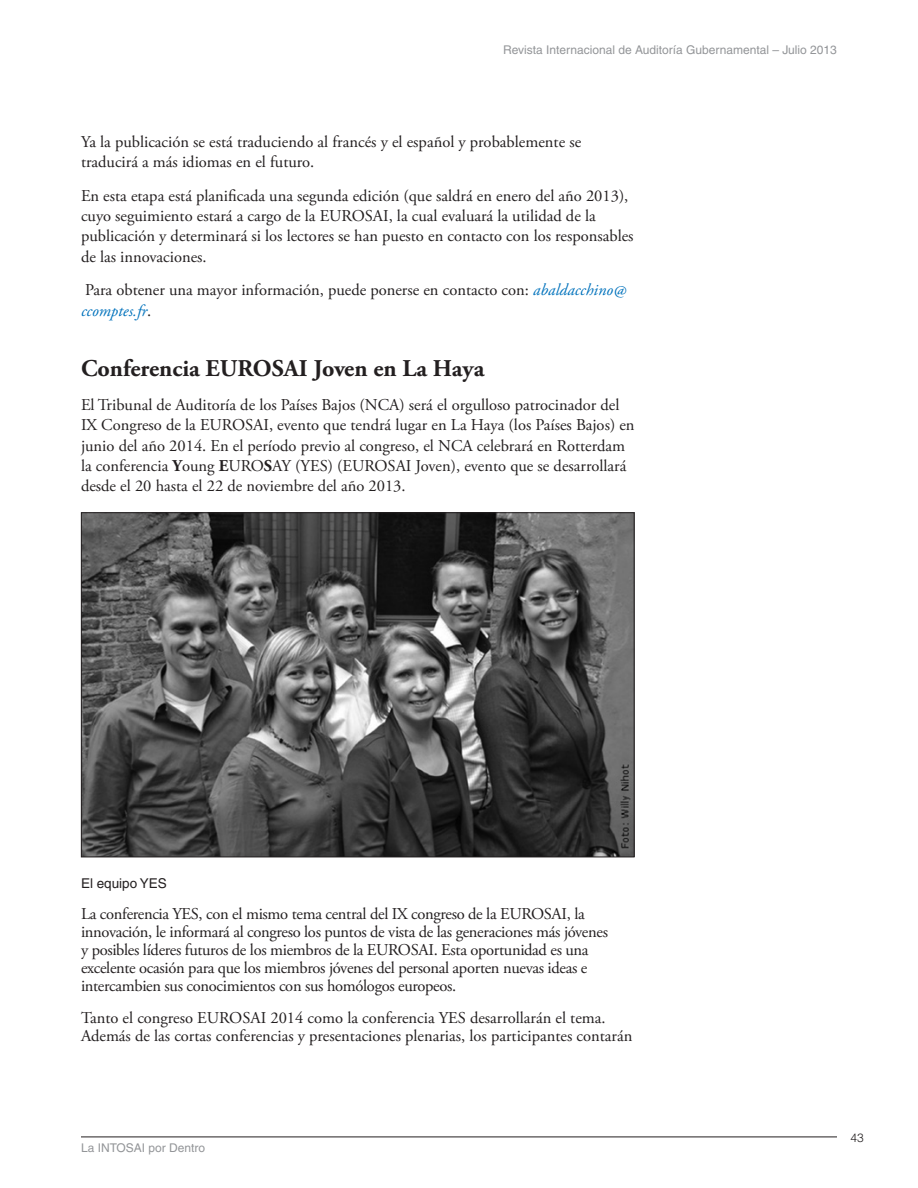
<style>
.page{position:relative;width:918px;height:1188px;background:#fff}
.page>*{position:absolute;margin:0;border:0;box-sizing:border-box;transform-origin:0 0}
.Article-_header{font:700 24px "Adobe Garamond Pro";color:#231f20}
._0-body_text_AGP_11{font:16.5px/20.2px "Adobe Garamond Pro";color:#231f20}
._0-body_text_AGP_11-2{font:16.5px/18px "Adobe Garamond Pro";letter-spacing:-.02em;color:#231f20}
._0-caption_body_text{font:13.5px "Helvetica";color:#231f20}
.t1{font:12px "Helvetica";color:#939598}
.t2{font:300 12px "Helvetica";color:#231f20}
.s1{font-style:italic;color:#0072bc}
.s2{font-weight:700}
</style>
<div class="page">
<hr style="left:81px;top:1137px;width:756px;height:1px;background:#231f20">
<img style="left:83px;top:514px;width:549px;height:341px">
<p class="t1" style="left:503px;top:43px;width:335px">Revista Internacional de Auditoría Gubernamental – Julio 2013</p>
<p class="_0-body_text_AGP_11" style="left:81px;top:132px;width:502px">Ya la publicación se está traduciendo al francés y el español y probablemente se traducirá a más idiomas en el futuro.</p>
<p class="_0-body_text_AGP_11" style="left:81px;top:186px;width:554px">En esta etapa está planificada una segunda edición (que saldrá en enero del año 2013), cuyo seguimiento estará a cargo de la EUROSAI, la cual evaluará la utilidad de la publicación y determinará si los lectores se han puesto en contacto con los responsables de las innovaciones.</p>
<p class="_0-body_text_AGP_11" style="left:81px;top:281px;width:546px">Para obtener una mayor información, puede ponerse en contacto con: <span class="s1">abaldacchino@ ccomptes.fr</span>.</p>
<p class="Article-_header" style="left:81px;top:355px;width:405px">Conferencia EUROSAI Joven en La Haya</p>
<p class="_0-body_text_AGP_11" style="left:81px;top:395px;width:555px">El Tribunal de Auditoría de los Países Bajos (NCA) será el orgulloso patrocinador del IX Congreso de la EUROSAI, evento que tendrá lugar en La Haya (los Países Bajos) en junio del año 2014. En el período previo al congreso, el NCA celebrará en Rotterdam la conferencia <span class="s2">Y</span>oung <span class="s2">E</span>URO<span class="s2">S</span>AY (YES) (EUROSAI Joven), evento que se desarrollará desde el 20 hasta el 22 de noviembre del año 2013.</p>
<p class="_0-caption_body_text" style="left:81px;top:875px;width:87px">El equipo YES</p>
<p class="_0-body_text_AGP_11-2" style="left:81px;top:906px;width:529px">La conferencia YES, con el mismo tema central del IX congreso de la EUROSAI, la innovación, le informará al congreso los puntos de vista de las generaciones más jóvenes y posibles líderes futuros de los miembros de la EUROSAI. Esta oportunidad es una excelente ocasión para que los miembros jóvenes del personal aporten nuevas ideas e intercambien sus conocimientos con sus homólogos europeos.</p>
<p class="_0-body_text_AGP_11" style="left:81px;top:1009px;width:553px;line-height:18px">Tanto el congreso EUROSAI 2014 como la conferencia YES desarrollarán el tema.<br>Además de las cortas conferencias y presentaciones plenarias, los participantes contarán</p>
<p class="t1" style="left:81px;top:1141px;width:126px">La INTOSAI por Dentro</p>
<p class="t2" style="left:851px;top:1130px;width:15px">43</p>
</div>
